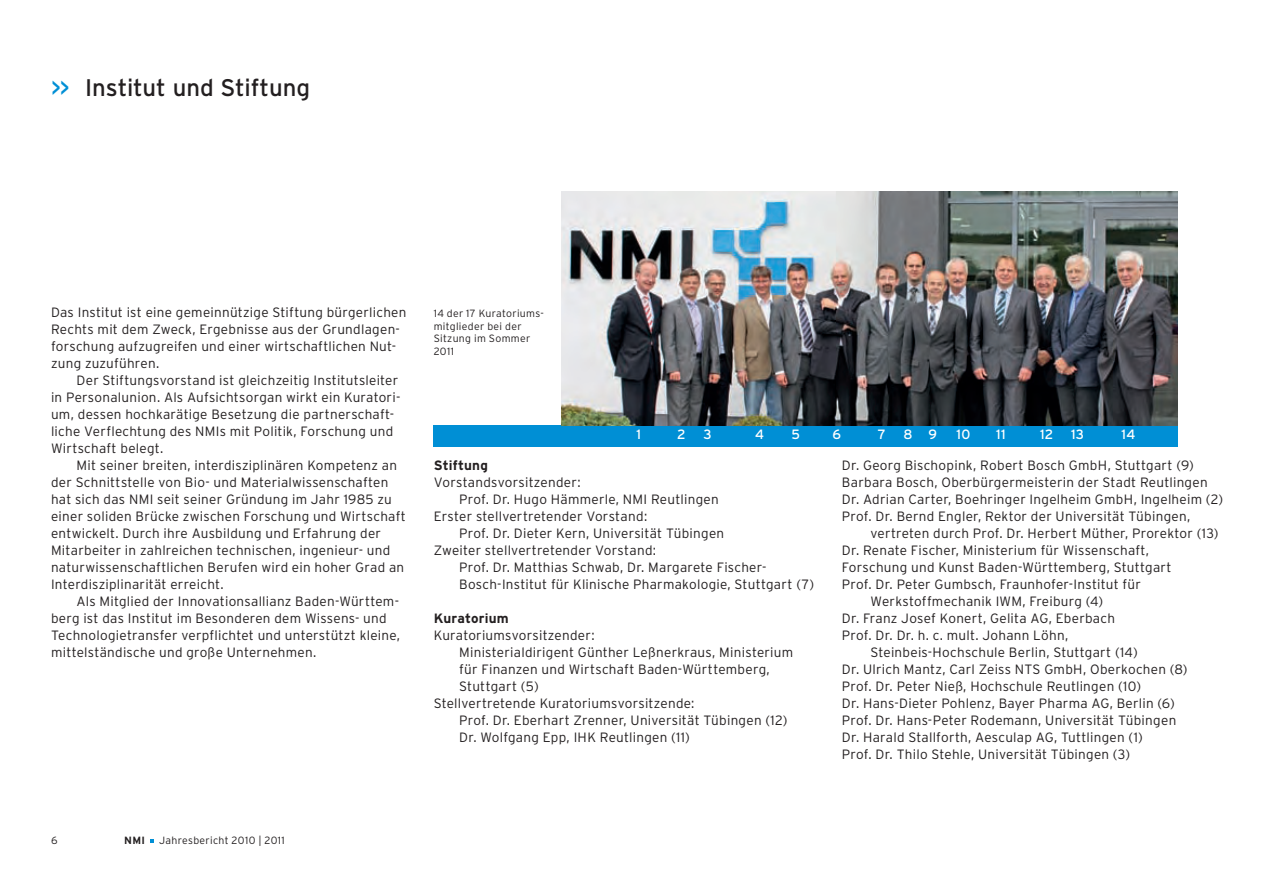
<style>
.page{position:relative;width:1263px;height:893px;background:#fff}
.page>*{position:absolute;margin:0;border:0;box-sizing:border-box;transform-origin:0 0}
.t1{font:24px "Interstate SCW";color:#231f20}
.t2{font:300 13.5px/17px "Interstate SCW";letter-spacing:.02em;color:#231f20}
.t3{font:13.5px "Interstate SCW";letter-spacing:.02em;color:#fff}
.t4{font:700 13.5px "Interstate SCW";letter-spacing:.015em;color:#231f20}
.t5{font:300 10.5px/12.8px "Interstate SCW";letter-spacing:.03em;color:#231f20}
.t6{font:700 10.5px "Interstate SCW";color:#231f20}
.s1{color:#008fd5}
</style>
<div class="page">
<div style="left:434px;top:425px;width:744px;height:21px;background:#008fd5"></div>
<img style="left:561px;top:191px;width:617px;height:234px">
<svg style="left:150px;top:839px;width:4px;height:3px"></svg>
<h1 class="t1" style="left:51px;top:74px;width:261px"><span class="s1">&gt;&gt;</span> I nstitut und Stiftung</h1>
<p class="t2" style="left:51px;top:303px;width:357px">Das Institut ist eine gemeinnützige Stiftung bürgerlichen Rechts mit dem Zweck, Ergebnisse aus der Grundlagen&shy;forschung aufzugreifen und einer wirtschaftlichen Nut&shy;zung zuzuführen.</p>
<p class="t2" style="left:51px;top:371px;width:351px;text-indent:26px">Der Stiftungsvorstand ist gleichzeitig Institutsleiter in Personalunion. Als Aufsichtsorgan wirkt ein Kuratori&shy;um, dessen hochkarätige Besetzung die partnerschaft&shy;liche Verflechtung des NMIs mit Politik, Forschung und Wirtschaft belegt.</p>
<p class="t2" style="left:51px;top:457px;width:356px;text-indent:26px">Mit seiner breiten, interdisziplinären Kompetenz an der Schnittstelle von Bio- und Materialwissenschaften hat sich das NMI seit seiner Gründung im Jahr 1985 zu einer soliden Brücke zwischen Forschung und Wirtschaft entwickelt. Durch ihre Ausbildung und Erfahrung der Mitarbeiter in zahlreichen technischen, ingenieur- und naturwissenschaftlichen Berufen wird ein hoher Grad an Interdisziplinarität erreicht.</p>
<p class="t2" style="left:51px;top:593px;width:351px;text-indent:26px">Als Mitglied der Innovationsallianz Baden-Württem&shy;berg ist das Institut im Besonderen dem Wissens- und Technologietransfer verpflichtet und unterstützt kleine, mittelständische und große Unternehmen.</p>
<p class="t5" style="left:434px;top:307px;width:112px">14 der 17 Kuratoriums&shy;mitglieder bei der<br>Sitzung im Sommer<br>2011</p>
<p class="t3" style="left:637px;top:427px;width:6px">1</p>
<p class="t3" style="left:677px;top:427px;width:10px">2</p>
<p class="t3" style="left:703px;top:427px;width:10px">3</p>
<p class="t3" style="left:755px;top:427px;width:11px">4</p>
<p class="t3" style="left:792px;top:427px;width:10px">5</p>
<p class="t3" style="left:832px;top:427px;width:10px">6</p>
<p class="t3" style="left:878px;top:427px;width:10px">7</p>
<p class="t3" style="left:903px;top:427px;width:35px">8 9</p>
<p class="t3" style="left:956px;top:427px;width:15px">10</p>
<p class="t3" style="left:996px;top:427px;width:11px">11</p>
<p class="t3" style="left:1040px;top:427px;width:15px">12</p>
<p class="t3" style="left:1071px;top:427px;width:15px">13</p>
<p class="t3" style="left:1121px;top:427px;width:15px">14</p>
<p class="t4" style="left:434px;top:458px;width:56px">Stiftung</p>
<p class="t2" style="left:434px;top:474px;width:148px">Vorstandsvorsitzender:</p>
<p class="t2" style="left:459px;top:491px;width:261px">Prof. Dr. Hugo Hämmerle, NMI Reutlingen</p>
<p class="t2" style="left:434px;top:508px;width:215px">Erster stellvertretender Vorstand:</p>
<p class="t2" style="left:459px;top:525px;width:266px">Prof. Dr. Dieter Kern, Universität Tübingen</p>
<p class="t2" style="left:434px;top:542px;width:224px">Zweiter stellvertretender Vorstand:</p>
<p class="t2" style="left:459px;top:559px;width:309px">Prof. Dr. Matthias Schwab, Dr. Margarete Fischer-</p>
<p class="t2" style="left:459px;top:576px;width:356px">Bosch-Institut für Klinische Pharmakologie, Stuttgart (7)</p>
<p class="t4" style="left:434px;top:611px;width:77px">Kuratorium</p>
<p class="t2" style="left:434px;top:627px;width:162px">Kuratoriumsvorsitzender:</p>
<p class="t2" style="left:459px;top:644px;width:335px">Ministerialdirigent Günther Leßnerkraus, Ministerium</p>
<p class="t2" style="left:459px;top:661px;width:312px">für Finanzen und Wirtschaft Baden-Württemberg,</p>
<p class="t2" style="left:459px;top:678px;width:81px">Stuttgart (5)</p>
<p class="t2" style="left:434px;top:695px;width:262px">Stellvertretende Kuratoriumsvorsitzende:</p>
<p class="t2" style="left:459px;top:712px;width:330px">Prof. Dr. Eberhart Zrenner, Universität Tübingen (12)</p>
<p class="t2" style="left:459px;top:729px;width:232px">Dr. Wolfgang Epp, IHK Reutlingen (11)</p>
<p class="t2" style="left:842px;top:457px;width:383px">Dr. Georg Bischopink, Robert Bosch GmbH, Stuttgart (9)<br>Barbara Bosch, Oberbürgermeisterin der Stadt Reutlingen Dr. Adrian Carter, Boehringer Ingelheim GmbH, Ingelheim (2)<br>Prof. Dr. Bernd Engler, Rektor der Universität Tübingen,</p>
<p class="t2" style="left:870px;top:525px;width:349px">vertreten durch Prof. Dr. Herbert Müther, Prorektor (13)</p>
<p class="t2" style="left:842px;top:542px;width:309px">Dr. Renate Fischer, Ministerium für Wissenschaft,</p>
<p class="t2" style="left:842px;top:559px;width:331px">Forschung und Kunst Baden-Württemberg, Stuttgart</p>
<p class="t2" style="left:842px;top:576px;width:300px">Prof. Dr. Peter Gumbsch, Fraunhofer-Institut für</p>
<p class="t2" style="left:870px;top:593px;width:234px">Werkstoffmechanik IWM, Freiburg (4)</p>
<p class="t2" style="left:842px;top:610px;width:275px">Dr. Franz Josef Konert, Gelita AG, Eberbach</p>
<p class="t2" style="left:842px;top:627px;width:228px">Prof. Dr. Dr. h. c. mult. Johann Löhn,</p>
<p class="t2" style="left:870px;top:644px;width:269px">Steinbeis-Hochschule Berlin, Stuttgart (14)</p>
<p class="t2" style="left:842px;top:661px;width:347px">Dr. Ulrich Mantz, Carl Zeiss NTS GmbH, Oberkochen (8)</p>
<p class="t2" style="left:842px;top:678px;width:301px">Prof. Dr. Peter Nieß, Hochschule Reutlingen (10)</p>
<p class="t2" style="left:842px;top:695px;width:334px">Dr. Hans-Dieter Pohlenz, Bayer Pharma AG, Berlin (6)</p>
<p class="t2" style="left:842px;top:712px;width:336px">Prof. Dr. Hans-Peter Rodemann, Universität Tübingen</p>
<p class="t2" style="left:842px;top:729px;width:302px">Dr. Harald Stallforth, Aesculap AG, Tuttlingen (1)</p>
<p class="t2" style="left:842px;top:746px;width:290px">Prof. Dr. Thilo Stehle, Universität Tübingen (3)</p>
<p class="t5" style="left:51px;top:834px;width:8px">6</p>
<p class="t6" style="left:124px;top:834px;width:22px">NMI</p>
<p class="t5" style="left:159px;top:834px;width:127px">Jahresbericht 2010 | 2011</p>
</div>
